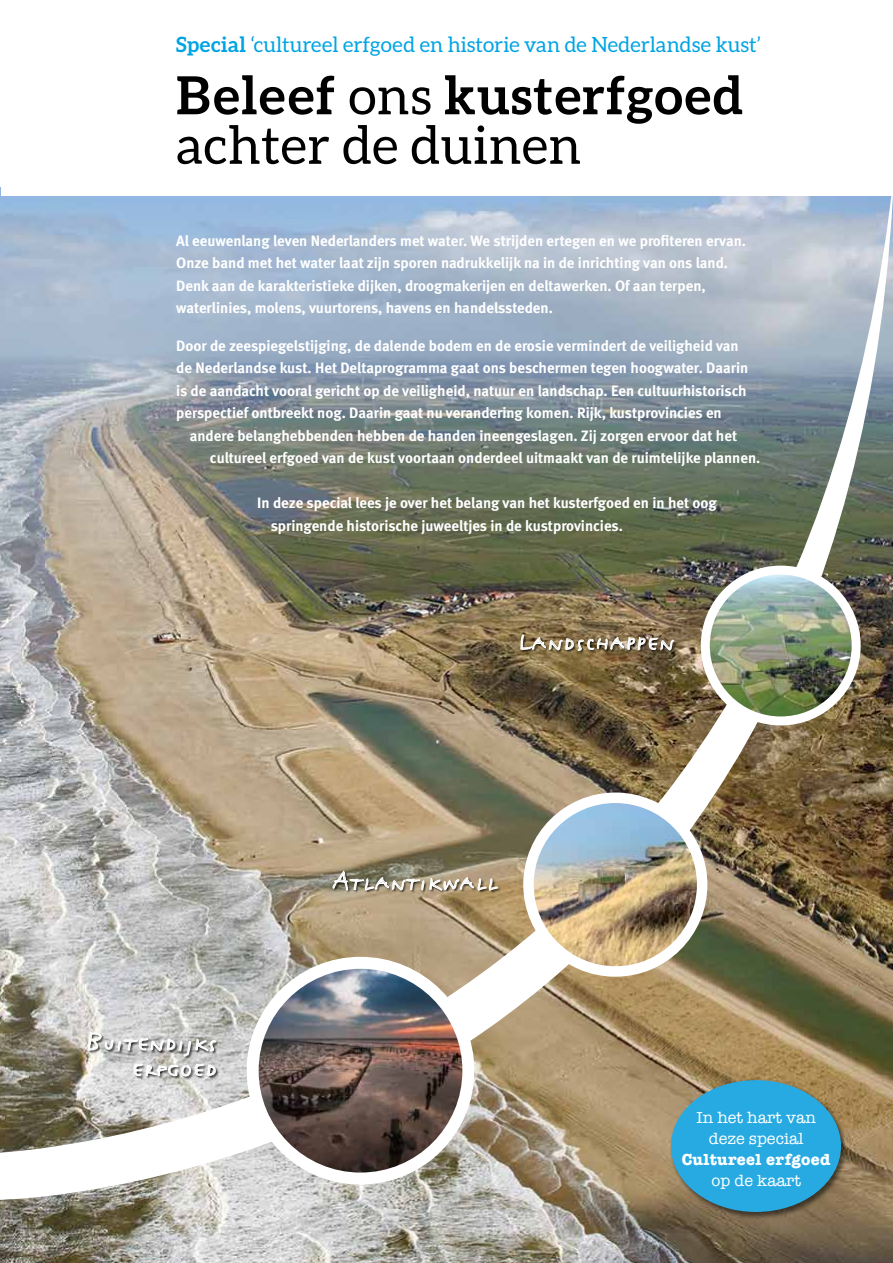
<style>
.page{position:relative;width:893px;height:1263px;background:#fff}
.page>*{position:absolute;margin:0;border:0;box-sizing:border-box;transform-origin:0 0}
.t1{font:700 52.5px/49.5px "Aleo";letter-spacing:.03em;color:#000}
.t2{font:33px/25.5px "FF Justlefthand Caps";letter-spacing:.04em;color:#fff;text-align:right}
.t3{font:21px "Aleo";color:#00a4e3}
.t4{font:16.5px/21px "American Typewriter";color:#fff;text-align:center}
.t5{font:700 16.5px "American Typewriter";letter-spacing:.02em;color:#fff}
.t6{font:700 15px/22.5px "Meta";color:#fff}
.s1{font-weight:700}
.s2{font-weight:400}
</style>
<div class="page">
<img style="left:0;top:195px;width:893px;height:1068px">
<img style="left:528px;top:801px;width:174px;height:167px">
<div style="left:523px;top:792px;width:184px;height:185px;border:10px solid #fff;border-radius:50%"></div>
<img style="left:253px;top:966px;width:215px;height:209px">
<div style="left:247px;top:957px;width:227px;height:227px;border:12px solid #fff;border-radius:50%"></div>
<img style="left:706px;top:571px;width:150px;height:150px">
<div style="left:701px;top:566px;width:160px;height:159px;border:9px solid #fff;border-radius:50%"></div>
<div style="left:669px;top:1078px;width:179px;height:141px;background:#000;opacity:.55"></div>
<div style="left:671px;top:1080px;width:170px;height:132px;background:#27aae1;border-radius:50%"></div>
<svg style="left:521px;top:635px;width:156px;height:19px"></svg>
<svg style="left:520px;top:634px;width:154px;height:17px;background:#95876f"></svg>
<svg style="left:333px;top:871px;width:168px;height:23px"></svg>
<svg style="left:331px;top:870px;width:167px;height:21px;background:#a09783"></svg>
<svg style="left:88px;top:1057px;width:131px;height:22px;background:#d0d0ce"></svg>
<svg style="left:86px;top:1031px;width:133px;height:26px;background:#c0c0bf"></svg>
<svg style="left:133px;top:1063px;width:83px;height:14px"></svg>
<h3 class="t3" style="left:176px;top:33px;width:586px"><span class="s1">Special</span> ‘cultureel erfgoed en historie van de Nederlandse kust’</h3>
<h1 class="t1" style="left:176px;top:70px;width:568px">Beleef <span class="s2">ons</span> kusterfgoed <span class="s2">achter de duinen</span></h1>
<p class="t6" style="left:176px;top:229px;width:571px">Al eeuwenlang leven Nederlanders met water. We strijden ertegen en we profiteren ervan.<br>Onze band met het water laat zijn sporen nadrukkelijk na in de inrichting van ons land.<br>Denk aan de karakteristieke dijken, droogmakerijen en deltawerken. Of aan terpen, waterlinies, molens, vuurtorens, havens en handelssteden.</p>
<p class="t6" style="left:176px;top:334px;width:574px">Door de zeespiegelstijging, de dalende bodem en de erosie vermindert de veiligheid van de Nederlandse kust. Het Deltaprogramma gaat ons beschermen tegen hoogwater. Daarin is de aandacht vooral gericht op de veiligheid, natuur en landschap. Een cultuurhistorisch perspectief ontbreekt nog. Daarin gaat nu verandering komen. Rijk, kustprovincies en</p>
<p class="t6" style="left:210px;top:424px;width:552px;text-indent:-20px">andere belanghebbenden hebben de handen ineengeslagen. Zij zorgen ervoor dat het cultureel erfgoed van de kust voortaan onderdeel uitmaakt van de ruimtelijke plannen.</p>
<p class="t6" style="left:271px;top:491px;width:447px;text-indent:-14px">In deze special lees je over het belang van het kusterfgoed en in het oog springende historische juweeltjes in de kustprovincies.</p>
<h2 class="t2" style="left:87px;top:1028px;width:132px">Buitendijks erfgoed</h2>
<h2 class="t2" style="left:519px;top:628px;width:156px">Landschappen</h2>
<h2 class="t2" style="left:333px;top:868px;width:166px">Atlantikwall</h2>
<p class="t4" style="left:696px;top:1106px;width:121px">In het hart van deze special</p>
<p class="t5" style="left:682px;top:1145px;width:151px">Cultureel erfgoed</p>
<p class="t4" style="left:711px;top:1169px;width:91px">op de kaart</p>
</div>
